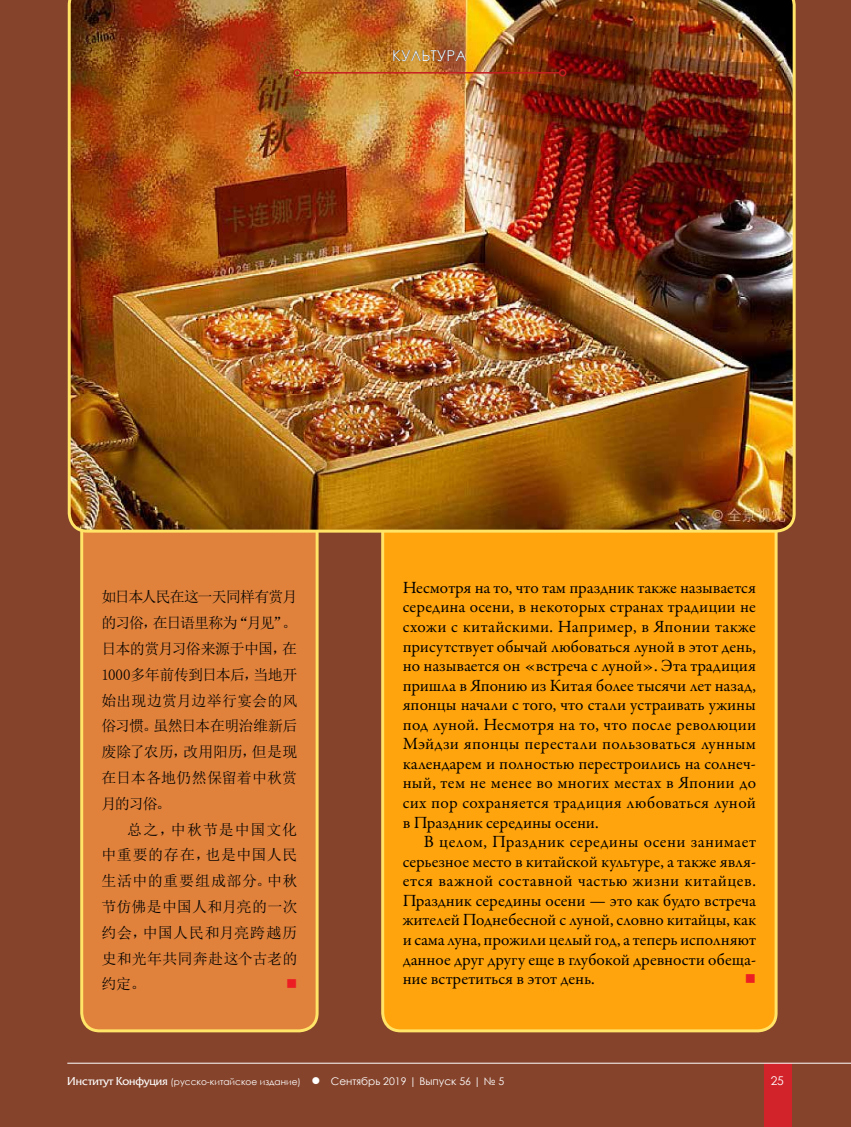
<style>
.page{position:relative;width:851px;height:1127px;background:#fff}
.page>*{position:absolute;margin:0;border:0;box-sizing:border-box;transform-origin:0 0}
.t1{font:17.25px/19.5px "Garamond Premr Pro";color:#000;text-align:justify}
.t2{font:15px/25.8px "Sim Sun";color:#000;text-align:justify}
.t3{font:15px "Century Gothic";color:#fff}
.t4{font:15px "Wingdings";color:#ed1d24}
.t5{font:12px "Century Gothic";color:#fff}
.t6{font:9px "Century Gothic";color:#fff}
.s1{font-family:"Friz Quadrata C";font-size:11.25px}
.s2{font-size:10.5px}
</style>
<div class="page">
<div style="left:0;top:0;width:850px;height:1127px;background:#85432b"></div>
<div style="left:382px;top:198px;width:394px;height:833px;background:#ffa40d;border-radius:18px"></div>
<div style="left:82px;top:198px;width:235px;height:833px;background:#e0823c;border-radius:18px"></div>
<div style="left:80px;top:196px;width:238px;height:836px;border:3px solid #ffe467;border-radius:18px"></div>
<img style="left:68px;top:0;width:727px;height:533px">
<div style="left:763px;top:1063px;width:28px;height:64px;background:#d2232a"></div>
<hr style="left:300px;top:72px;width:259px;height:2px;background:#c61d23">
<div style="left:559px;top:69px;width:7px;height:8px;border:2px solid #c61d23;border-radius:50%"></div>
<div style="left:293px;top:69px;width:8px;height:8px;border:2px solid #c61d23;border-radius:50%"></div>
<hr style="left:67px;top:1063px;width:783px;height:1px;background:#fff">
<p class="t3" style="left:392px;top:45px;width:76px">Культура</p>
<p class="t2" style="left:101px;top:584px;width:197px">如日本人民在这一天同样有赏月的习俗，在日语里称为“月见”。日本的赏月习俗来源于中国，在1000多年前传到日本后，当地开始出现边赏月边举行宴会的风俗习惯。虽然日本在明治维新后废除了农历，改用阳历，但是现在日本各地仍然保留着中秋赏月的习俗。</p>
<p class="t2" style="left:101px;top:816px;width:197px;text-indent:26px">总之，中秋节是中国文化中重要的存在，也是中国人民生活中的重要组成部分。中秋节仿佛是中国人和月亮的一次约会，中国人民和月亮跨越历史和光年共同奔赴这个古老的约定。</p>
<p class="t4" style="left:286px;top:976px;width:13px">■</p>
<p class="t1" style="left:402px;top:578px;width:355px">Несмотря на то, что там праздник также называется середина осени, в некоторых странах традиции не схожи с китайскими. Например, в Японии также присутствует обычай любоваться луной в этот день, но называется он «встреча с луной». Эта традиция пришла в Японию из Китая более тысячи лет назад, японцы начали с того, что стали устраивать ужины под луной. Несмотря на то, что после революции Мэйдзи японцы перестали пользоваться лунным календарем и полностью перестроились на солнеч&shy;ный, тем не менее во многих местах в Японии до сих пор сохраняется традиция любоваться луной в Праздник середины осени.</p>
<p class="t1" style="left:402px;top:832px;width:355px;text-indent:21px">В целом, Праздник середины осени занимает серьезное место в китайской культуре, а также явля&shy;ется важной составной частью жизни китайцев.<br>Праздник середины осени — это как будто встреча жителей Поднебесной с луной, словно китайцы, как и сама луна, прожили целый год, а теперь исполняют данное друг другу еще в глубокой древности обеща&shy;ние встретиться в этот день.</p>
<p class="t4" style="left:744px;top:970px;width:13px">■</p>
<p class="t6" style="left:67px;top:1075px;width:438px"><span class="s1">Институт Конфуция</span> (русско-китайское издание) ● <span class="s2">Сентябрь 2019 | Выпуск 56 | № 5</span></p>
<p class="t5" style="left:770px;top:1072px;width:15px">25</p>
</div>
